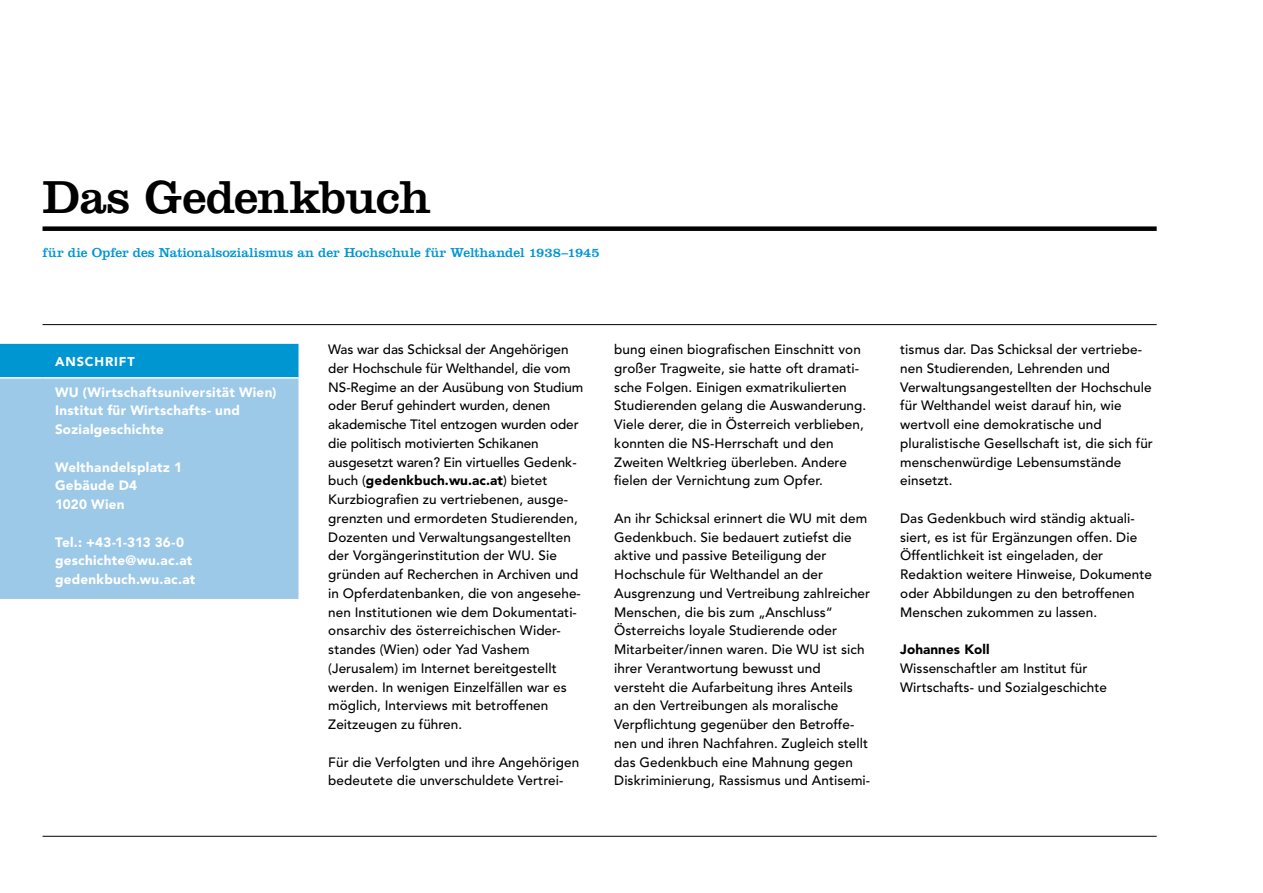
<style>
.page{position:relative;width:1263px;height:893px;background:#fff}
.page>*{position:absolute;margin:0;border:0;box-sizing:border-box;transform-origin:0 0}
.t1{font:48px "Clarendon LT Std";letter-spacing:-.02em;color:#000}
.t2{font:500 13.5px/18.8px "Avenir LT Std";letter-spacing:.005em;color:#000}
.t3{font:900 13.5px/18.8px "Avenir LT Std";letter-spacing:.025em;color:#fff}
.t4{font:13.5px "Clarendon LT Std";color:#0096d2}
.t5{font:900 13.5px "Avenir LT Std";color:#000}
.t6{font:900 12.75px "Avenir LT Std";letter-spacing:.07em;color:#fff}
.s1{font-weight:900}
</style>
<div class="page">
<div style="left:43px;top:226px;width:1114px;height:5px;background:#000"></div>
<hr style="left:43px;top:324px;width:1114px;height:1px;background:#000">
<hr style="left:43px;top:836px;width:1114px;height:1px;background:#000">
<div style="left:0;top:344px;width:298px;height:33px;background:#0096d2"></div>
<div style="left:0;top:379px;width:298px;height:220px;background:#9dc9e9"></div>
<h1 class="t1" style="left:43px;top:169px;width:390px">Das Gedenkbuch</h1>
<p class="t4" style="left:43px;top:245px;width:559px">für die Opfer des Nationalsozialismus an der Hochschule für Welthandel 1938–1945</p>
<p class="t6" style="left:55px;top:353px;width:81px">Anschrift</p>
<p class="t3" style="left:55px;top:382px;width:223px">WU (Wirtschaftsuniversität Wien)<br>Institut für Wirtschafts- und<br>Sozialgeschichte</p>
<p class="t3" style="left:55px;top:457px;width:129px">Welthandelsplatz 1<br>Gebäude D4<br>1020 Wien</p>
<p class="t3" style="left:55px;top:532px;width:142px">Tel.: +43-1-313 36-0 geschichte@wu.ac.at gedenkbuch.wu.ac.at</p>
<p class="t2" style="left:328px;top:340px;width:257px">Was war das Schicksal der Angehörigen der Hochschule für Welthandel, die vom NS-Regime an der Ausübung von Studium oder Beruf gehindert wurden, denen akademische Titel entzogen wurden oder die politisch motivierten Schikanen ausgesetzt waren? Ein virtuelles Gedenk&shy;buch (<span class="s1">gedenkbuch.wu.ac.at</span>) bietet Kurzbiografien zu vertriebenen, ausge&shy;grenzten und ermordeten Studierenden, Dozenten und Verwaltungsangestellten der Vorgängerinstitution der WU. Sie gründen auf Recherchen in Archiven und in Opferdatenbanken, die von angesehe&shy;nen Institutionen wie dem Dokumentati&shy;onsarchiv des österreichischen Wider&shy;standes (Wien) oder Yad Vashem (Jerusalem) im Internet bereitgestellt werden. In wenigen Einzelfällen war es möglich, Interviews mit betroffenen Zeitzeugen zu führen.</p>
<p class="t2" style="left:328px;top:753px;width:252px">Für die Verfolgten und ihre Angehörigen bedeutete die unverschuldete Vertrei-</p>
<p class="t2" style="left:614px;top:340px;width:253px">bung einen biografischen Einschnitt von großer Tragweite, sie hatte oft dramati&shy;sche Folgen. Einigen exmatrikulierten Studierenden gelang die Auswanderung.<br>Viele derer, die in Österreich verblieben, konnten die NS-Herrschaft und den Zweiten Weltkrieg überleben. Andere fielen der Vernichtung zum Opfer.</p>
<p class="t2" style="left:614px;top:509px;width:257px">An ihr Schicksal erinnert die WU mit dem Gedenkbuch. Sie bedauert zutiefst die aktive und passive Beteiligung der Hochschule für Welthandel an der Ausgrenzung und Vertreibung zahlreicher Menschen, die bis zum „Anschluss“ Österreichs loyale Studierende oder Mitarbeiter/innen waren. Die WU ist sich ihrer Verantwortung bewusst und versteht die Aufarbeitung ihres Anteils an den Vertreibungen als moralische Verpflichtung gegenüber den Betroffe&shy;nen und ihren Nachfahren. Zugleich stellt das Gedenkbuch eine Mahnung gegen Diskriminierung, Rassismus und Antisemi-</p>
<p class="t2" style="left:900px;top:340px;width:254px">tismus dar. Das Schicksal der vertriebe&shy;nen Studierenden, Lehrenden und Verwaltungsangestellten der Hochschule für Welthandel weist darauf hin, wie wertvoll eine demokratische und pluralistische Gesellschaft ist, die sich für menschenwürdige Lebensumstände einsetzt.</p>
<p class="t2" style="left:900px;top:509px;width:253px">Das Gedenkbuch wird ständig aktuali&shy;siert, es ist für Ergänzungen offen. Die Öffentlichkeit ist eingeladen, der Redaktion weitere Hinweise, Dokumente oder Abbildungen zu den betroffenen Menschen zukommen zu lassen.</p>
<p class="t5" style="left:900px;top:641px;width:91px">Johannes Koll</p>
<p class="t2" style="left:900px;top:659px;width:208px">Wissenschaftler am Institut für<br>Wirtschafts- und Sozialgeschichte</p>
</div>
